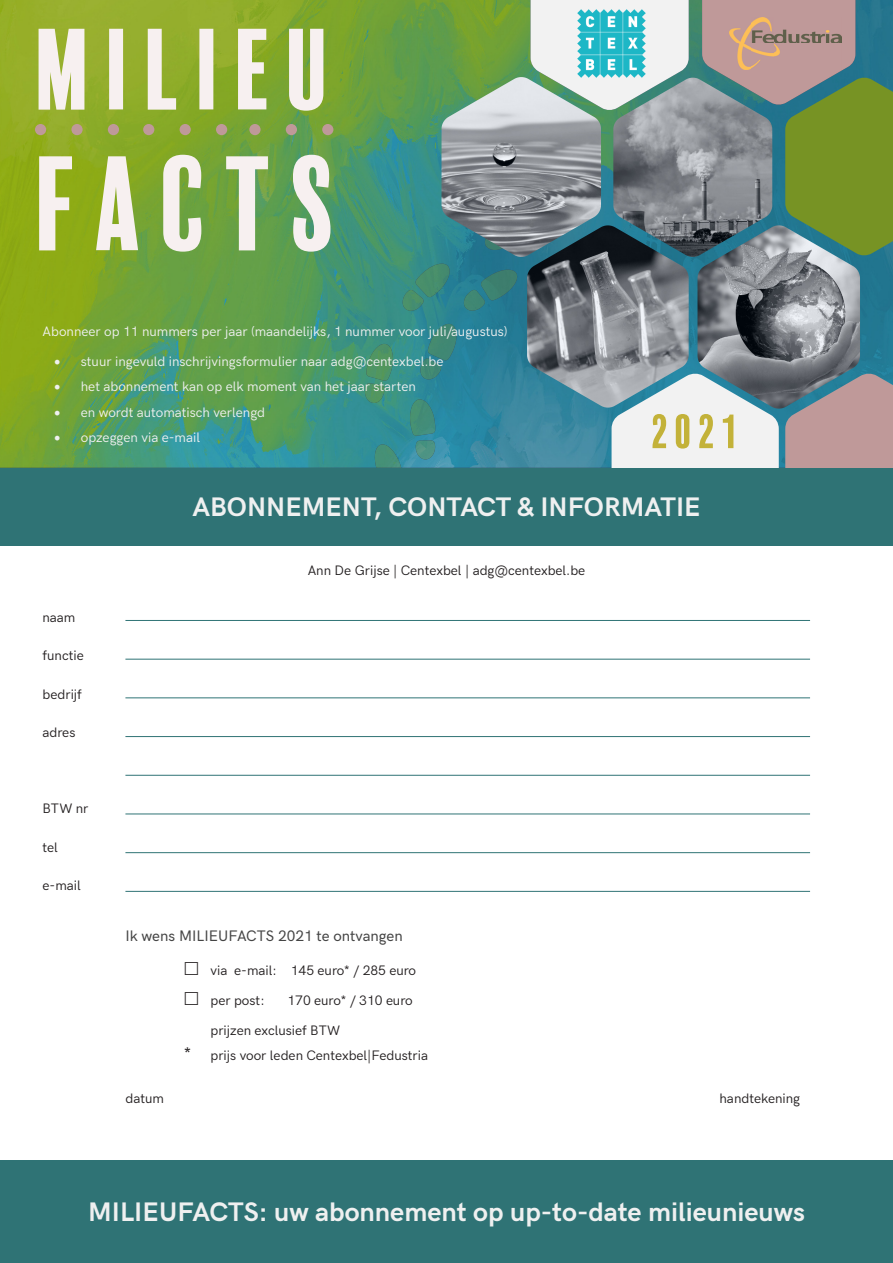
<style>
.page{position:relative;width:893px;height:1263px;background:#fff}
.page>*{position:absolute;margin:0;border:0;box-sizing:border-box;transform-origin:0 0}
.t1{font:700 27px "HK Grotesk Pro";color:#eff0f0}
.t2{font:500 15px "HK Grotesk Pro";color:#444}
.t3{font:13.5px "HK Grotesk Pro";color:#eff0f0}
.t4{font:13.5px "HK Grotesk Pro";color:#231f20}
.s1{font-family:"Minion Pro";font-size:18px}
.s2{font-size:18px}
</style>
<div class="page">
<div style="left:0;top:468px;width:893px;height:77px;background:#2f7375"></div>
<div style="left:0;top:1161px;width:893px;height:102px;background:#2f7375"></div>
<hr style="left:125px;top:620px;width:685px;height:1px;background:#2f7375">
<hr style="left:125px;top:659px;width:685px;height:1px;background:#2f7375">
<hr style="left:125px;top:698px;width:685px;height:1px;background:#2f7375">
<hr style="left:125px;top:736px;width:685px;height:1px;background:#2f7375">
<hr style="left:125px;top:775px;width:685px;height:1px;background:#2f7375">
<hr style="left:125px;top:814px;width:685px;height:1px;background:#2f7375">
<hr style="left:125px;top:852px;width:685px;height:1px;background:#2f7375">
<hr style="left:125px;top:891px;width:685px;height:1px;background:#2f7375">
<img style="left:0;top:0;width:893px;height:468px">
<img style="left:364px;top:230px;width:156px;height:238px">
<img style="left:697px;top:256px;width:163px;height:153px">
<img style="left:613px;top:78px;width:159px;height:179px">
<img style="left:441px;top:77px;width:160px;height:180px">
<svg style="left:785px;top:373px;width:108px;height:95px;background:#a59094"></svg>
<svg style="left:531px;top:0;width:158px;height:111px"></svg>
<svg style="left:702px;top:0;width:191px;height:256px;background:#768c6a"></svg>
<svg style="left:39px;top:29px;width:284px;height:82px"></svg>
<svg style="left:39px;top:155px;width:291px;height:97px"></svg>
<div style="left:35px;top:124px;width:11px;height:11px;background:#bf9999;border-radius:50%"></div>
<div style="left:71px;top:124px;width:12px;height:11px;background:#bf9999;border-radius:50%"></div>
<div style="left:108px;top:124px;width:11px;height:11px;background:#bf9999;border-radius:50%"></div>
<div style="left:143px;top:124px;width:11px;height:11px;background:#bf9999;border-radius:50%"></div>
<div style="left:180px;top:124px;width:11px;height:11px;background:#bf9999;border-radius:50%"></div>
<div style="left:216px;top:124px;width:11px;height:11px;background:#bf9999;border-radius:50%"></div>
<div style="left:249px;top:124px;width:12px;height:11px;background:#bf9999;border-radius:50%"></div>
<div style="left:286px;top:124px;width:11px;height:11px;background:#bf9999;border-radius:50%"></div>
<div style="left:322px;top:124px;width:11px;height:11px;background:#bf9999;border-radius:50%"></div>
<img style="left:527px;top:225px;width:162px;height:183px">
<img style="left:729px;top:17px;width:112px;height:52px">
<img style="left:578px;top:10px;width:67px;height:67px">
<svg style="left:612px;top:373px;width:167px;height:95px"></svg>
<p class="t3" style="left:43px;top:321px;width:467px">Abonneer op 11 nummers per jaar (maandelijks, 1 nummer voor juli/augustus)</p>
<p class="t3" style="left:54px;top:351px;width:391px"><span class="s1">•</span> stuur ingevuld inschrijvingsformulier naar adg@centexbel.be</p>
<p class="t3" style="left:54px;top:376px;width:364px"><span class="s1">•</span> het abonnement kan op elk moment van het jaar starten</p>
<p class="t3" style="left:54px;top:402px;width:213px"><span class="s1">•</span> en wordt automatisch verlengd</p>
<p class="t3" style="left:54px;top:427px;width:148px"><span class="s1">•</span> opzeggen via e-mail</p>
<p class="t1" style="left:192px;top:486px;width:510px">ABONNEMENT, CONTACT &amp; INFORMATIE</p>
<p class="t4" style="left:43px;top:607px;width:34px">naam</p>
<p class="t4" style="left:43px;top:645px;width:43px">functie</p>
<p class="t4" style="left:43px;top:684px;width:41px">bedrijf</p>
<p class="t4" style="left:43px;top:722px;width:34px">adres</p>
<p class="t4" style="left:43px;top:799px;width:48px">BTW nr</p>
<p class="t4" style="left:43px;top:837px;width:17px">tel</p>
<p class="t4" style="left:43px;top:875px;width:40px">e-mail</p>
<p class="t4" style="left:308px;top:560px;width:279px">Ann De Grijse | Centexbel | adg@centexbel.be</p>
<p class="t2" style="left:125px;top:925px;width:279px">Ik wens MILIEUFACTS 2021 te ontvangen</p>
<p class="t4" style="left:210px;top:961px;width:207px">via e-mail: 145 euro* / 285 euro</p>
<p class="t4" style="left:210px;top:990px;width:56px">per post:</p>
<p class="t4" style="left:287px;top:990px;width:127px">170 euro* / 310 euro</p>
<p class="t4" style="left:210px;top:1020px;width:131px">prijzen exclusief BTW</p>
<p class="t4" style="left:183px;top:1046px;width:246px"><span class="s2">*</span> prijs voor leden Centexbel|Fedustria</p>
<p class="t4" style="left:125px;top:1088px;width:40px">datum</p>
<p class="t4" style="left:719px;top:1088px;width:82px">handtekening</p>
<p class="t1" style="left:88px;top:1192px;width:718px">MILIEUFACTS: uw abonnement op up-to-date milieunieuws</p>
</div>
